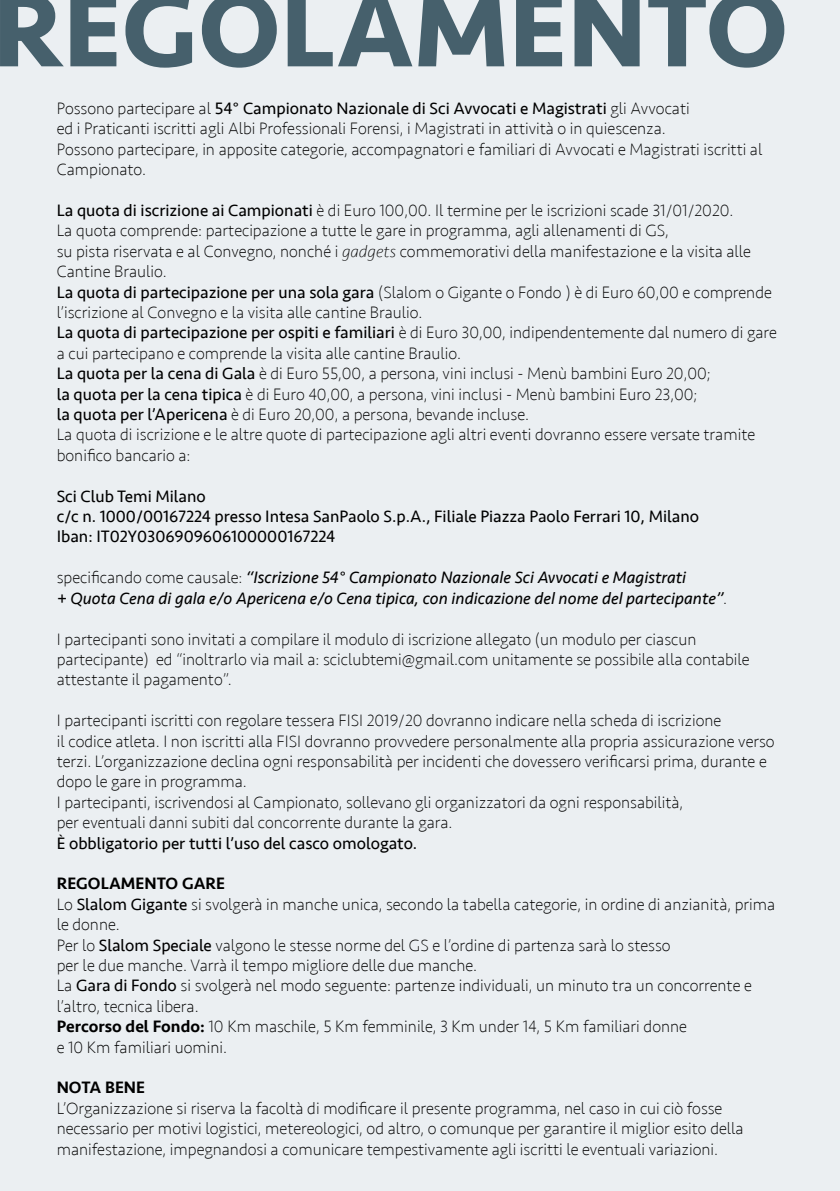
<style>
.page{position:relative;width:840px;height:1191px;background:#fff}
.page>*{position:absolute;margin:0;border:0;box-sizing:border-box;transform-origin:0 0}
.t1{font:700 110px "Seravek";color:#46606c}
.t2{font:200 17px/20.4px "Seravek";color:#000}
.t3{font:17px/20.4px "Seravek";color:#000}
.t4{font:italic 17px/20.4px "Seravek";color:#000}
.t5{font:500 17px "Seravek";color:#000}
.s1{font-weight:400}
.s2{font-style:italic}
.s3{font-weight:200;font-style:normal}
.s4{font-weight:500}
</style>
<div class="page">
<div style="left:0;top:0;width:839px;height:1191px;background:#ebeff2"></div>
<h1 class="t1" style="left:-7px;top:-58px;width:796px">REGOLAMENTO</h1>
<p class="t2" style="left:57px;top:98px;width:706px">Possono partecipare al <span class="s1">54° Campionato Nazionale di Sci Avvocati e Magistrati</span> gli Avvocati<br>ed i Praticanti iscritti agli Albi Professionali Forensi, i Magistrati in attività o in quiescenza.<br>Possono partecipare, in apposite categorie, accompagnatori e familiari di Avvocati e Magistrati iscritti al Campionato.</p>
<p class="t2" style="left:57px;top:200px;width:721px"><span class="s1">La quota di iscrizione ai Campionati</span> è di Euro 100,00. Il termine per le iscrizioni scade 31/01/2020.<br>La quota comprende: partecipazione a tutte le gare in programma, agli allenamenti di GS,<br>su pista riservata e al Convegno, nonché i <span class="s2">gadgets</span> commemorativi della manifestazione e la visita alle Cantine Braulio.<br><span class="s1">La quota di partecipazione per una sola gara</span> (Slalom o Gigante o Fondo ) è di Euro 60,00 e comprende l’iscrizione al Convegno e la visita alle cantine Braulio.<br><span class="s1">La quota di partecipazione per ospiti e familiari</span> è di Euro 30,00, indipendentemente dal numero di gare a cui partecipano e comprende la visita alle cantine Braulio.<br><span class="s1">La quota per la cena di Gala</span> è di Euro 55,00, a persona, vini inclusi - Menù bambini Euro 20,00;<br><span class="s1">la quota per la cena tipica</span> è di Euro 40,00, a persona, vini inclusi - Menù bambini Euro 23,00;<br><span class="s1">la quota per l’Apericena</span> è di Euro 20,00, a persona, bevande incluse.<br>La quota di iscrizione e le altre quote di partecipazione agli altri eventi dovranno essere versate tramite bonifico bancario a:</p>
<p class="t3" style="left:57px;top:486px;width:643px">Sci Club Temi Milano<br>c/c n. 1000/00167224 presso Intesa SanPaolo S.p.A., Filiale Piazza Paolo Ferrari 10, Milano<br>Iban: IT02Y0306909606100000167224</p>
<p class="t4" style="left:57px;top:567px;width:671px"><span class="s3">specificando come causale:</span> “Iscrizione 54° Campionato Nazionale Sci Avvocati e Magistrati<br>+ Quota Cena di gala e/o Apericena e/o Cena tipica, con indicazione del nome del partecipante”<span class="s3">.</span></p>
<p class="t2" style="left:57px;top:629px;width:694px">I partecipanti sono invitati a compilare il modulo di iscrizione allegato (un modulo per ciascun partecipante) ed “inoltrarlo via mail a: sciclubtemi@gmail.com unitamente se possibile alla contabile attestante il pagamento”.</p>
<p class="t2" style="left:57px;top:710px;width:719px">I partecipanti iscritti con regolare tessera FISI 2019/20 dovranno indicare nella scheda di iscrizione<br>il codice atleta. I non iscritti alla FISI dovranno provvedere personalmente alla propria assicurazione verso terzi. L’organizzazione declina ogni responsabilità per incidenti che dovessero verificarsi prima, durante e dopo le gare in programma.<br>I partecipanti, iscrivendosi al Campionato, sollevano gli organizzatori da ogni responsabilità,<br>per eventuali danni subiti dal concorrente durante la gara.</p>
<p class="t3" style="left:57px;top:832px;width:362px">È obbligatorio per tutti l’uso del casco omologato.</p>
<p class="t2" style="left:57px;top:873px;width:719px"><span class="s4">REGOLAMENTO GARE<br></span>Lo <span class="s1">Slalom Gigante</span> si svolgerà in manche unica, secondo la tabella categorie, in ordine di anzianità, prima le donne.<br>Per lo <span class="s1">Slalom Speciale</span> valgono le stesse norme del GS e l’ordine di partenza sarà lo stesso<br>per le due manche. Varrà il tempo migliore delle due manche.<br>La <span class="s1">Gara di Fondo</span> si svolgerà nel modo seguente: partenze individuali, un minuto tra un concorrente e l’altro, tecnica libera.<br><span class="s4">Percorso del Fondo:</span> 10 Km maschile, 5 Km femminile, 3 Km under 14, 5 Km familiari donne<br>e 10 Km familiari uomini.</p>
<p class="t5" style="left:57px;top:1077px;width:90px">NOTA BENE</p>
<p class="t2" style="left:57px;top:1098px;width:688px">L’Organizzazione si riserva la facoltà di modificare il presente programma, nel caso in cui ciò fosse necessario per motivi logistici, metereologici, od altro, o comunque per garantire il miglior esito della manifestazione, impegnandosi a comunicare tempestivamente agli iscritti le eventuali variazioni.</p>
</div>
